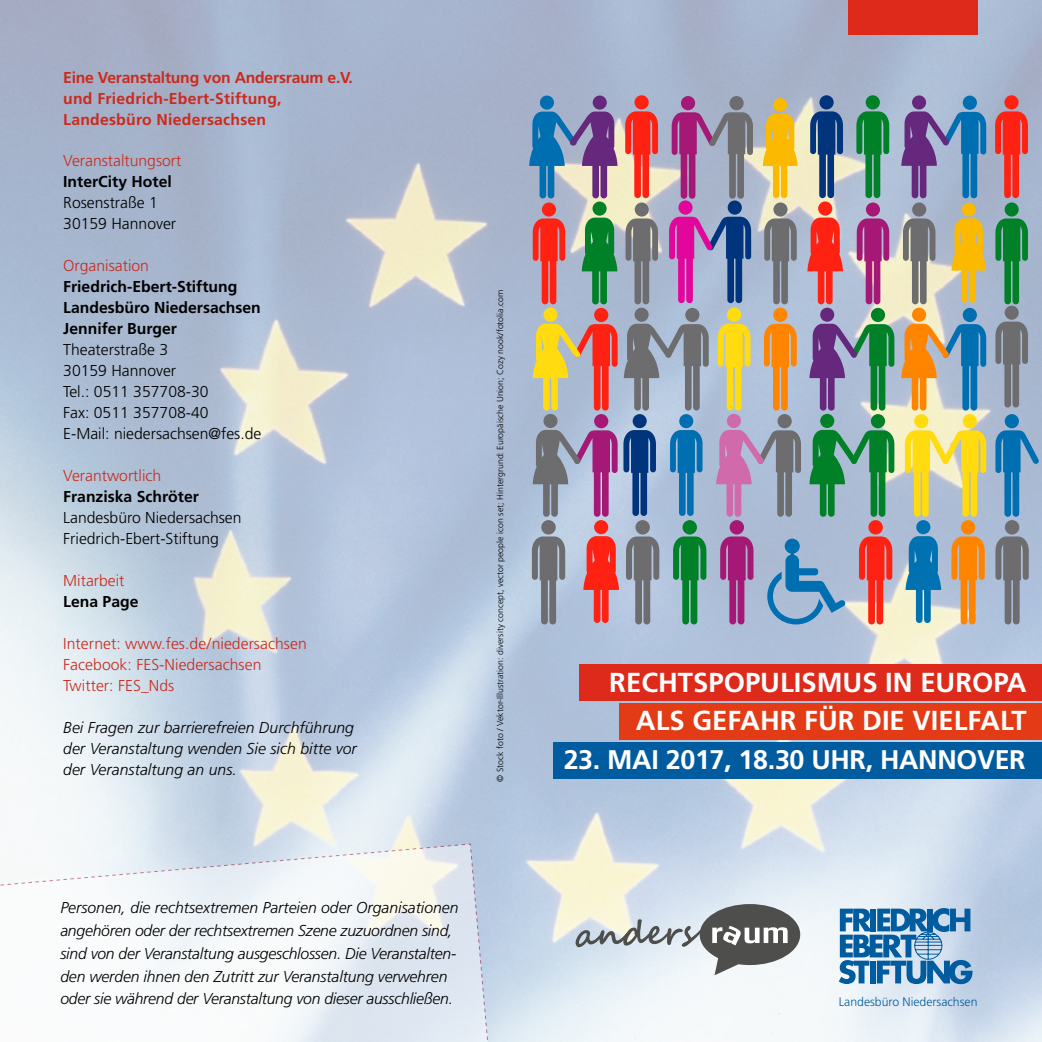
<style>
.page{position:relative;width:1042px;height:1042px;background:#fff}
.page>*{position:absolute;margin:0;border:0;box-sizing:border-box;transform-origin:0 0}
.t1{font:700 27.47px/38.5px "Frutiger";color:#fff;text-align:right}
.t2{font:700 26.95px "Frutiger";letter-spacing:-.01em;color:#fff}
.t3{font:italic 300 15.75px/22.8px "Frutiger";letter-spacing:-.01em;color:#000}
.t4{font:300 15.75px/21px "Frutiger";color:#000}
.t5{font:300 15.75px/21px "Frutiger";letter-spacing:.005em;color:#cb2a1d}
.t6{font:700 15.75px/21px "Frutiger CE";letter-spacing:.015em;color:#cb2a1d}
.t7{font:300 12.25px "Frutiger";color:#005c9e}
.t8{font:300 8.75px "Frutiger";letter-spacing:.005em;color:#000}
.s1{color:#cb2a1d}
.s2{font-weight:700}
.s3{font-weight:700;color:#000}
</style>
<div class="page">
<img style="left:0;top:0;width:1042px;height:1042px">
<div style="left:848px;top:0;width:129px;height:35px;background:#dd2a1b"></div>
<svg style="left:839px;top:908px;width:133px;height:76px;background:#6098c2"></svg>
<div style="left:579px;top:664px;width:463px;height:36px;background:#dd2a1b"></div>
<div style="left:619px;top:703px;width:423px;height:36px;background:#e23b16"></div>
<div style="left:553px;top:742px;width:489px;height:36px;background:#005c9e"></div>
<svg style="left:995px;top:95px;width:33px;height:312px;background:#8d8178"></svg>
<svg style="left:995px;top:414px;width:44px;height:210px;background:#7a9ab7"></svg>
<svg style="left:529px;top:95px;width:365px;height:529px;background:#9e98a0"></svg>
<svg style="left:901px;top:95px;width:85px;height:529px;background:#acac97"></svg>
<svg style="left:0;top:843px;width:492px;height:199px"></svg>
<svg style="left:575px;top:904px;width:225px;height:71px;background:#b4b9bb"></svg>
<p class="t6" style="left:63px;top:67px;width:291px">Eine Veranstaltung von Andersraum e.V. und Friedrich-Ebert-Stiftung,<br>Landesbüro Niedersachsen</p>
<p class="t4" style="left:63px;top:150px;width:120px"><span class="s1">Veranstaltungsort<br></span><span class="s2">InterCity Hotel<br></span>Rosenstraße 1<br>30159 Hannover</p>
<p class="t4" style="left:63px;top:255px;width:200px"><span class="s1">Organisation<br></span><span class="s2">Friedrich-Ebert-Stiftung<br>Landesbüro Niedersachsen<br>Jennifer Burger<br></span>Theaterstraße 3<br>30159 Hannover<br>Tel.: 0511 357708-30<br>Fax: 0511 357708-40<br>E-Mail: niedersachsen@fes.de</p>
<p class="t4" style="left:63px;top:465px;width:180px"><span class="s1">Verantwortlich<br></span><span class="s2">Franziska Schröter<br></span>Landesbüro Niedersachsen<br>Friedrich-Ebert-Stiftung</p>
<p class="t5" style="left:63px;top:570px;width:77px">Mitarbeit<br><span class="s3">Lena Page</span></p>
<p class="t5" style="left:63px;top:633px;width:245px">Internet: www.fes.de/niedersachsen<br>Facebook: FES-Niedersachsen<br>Twitter: FES_Nds</p>
<p class="t3" style="left:63px;top:717px;width:295px;line-height:21px">Bei Fragen zur barrierefreien Durchführung der Veranstaltung wenden Sie sich bitte vor der Veranstaltung an uns.</p>
<p class="t8" style="left:495px;top:781px;width:493px;rotate:-90deg">© Stock foto / Vektor-Illustration: diversity concept, vector people icon set; Hintergrund: Europäische Union; Cozy nook/fotolia.com</p>
<p class="t3" style="left:60px;top:896px;width:400px">Personen, die rechtsextremen Parteien oder Organisationen angehören oder der rechtsextremen Szene zuzuordnen sind, sind von der Veranstaltung ausgeschlossen. Die Veranstalten&shy;den werden ihnen den Zutritt zur Veranstaltung verwehren oder sie während der Veranstaltung von dieser ausschließen.</p>
<p class="t1" style="left:609px;top:662px;width:419px">RECHTSPOPULISMUS IN EUROPA<br>ALS GEFAHR FÜR DIE VIELFALT</p>
<p class="t2" style="left:564px;top:744px;width:463px">23. MAI 2017, 18.30 UHR, HANNOVER</p>
<p class="t7" style="left:839px;top:995px;width:140px">Landesbüro Niedersachsen</p>
</div>
